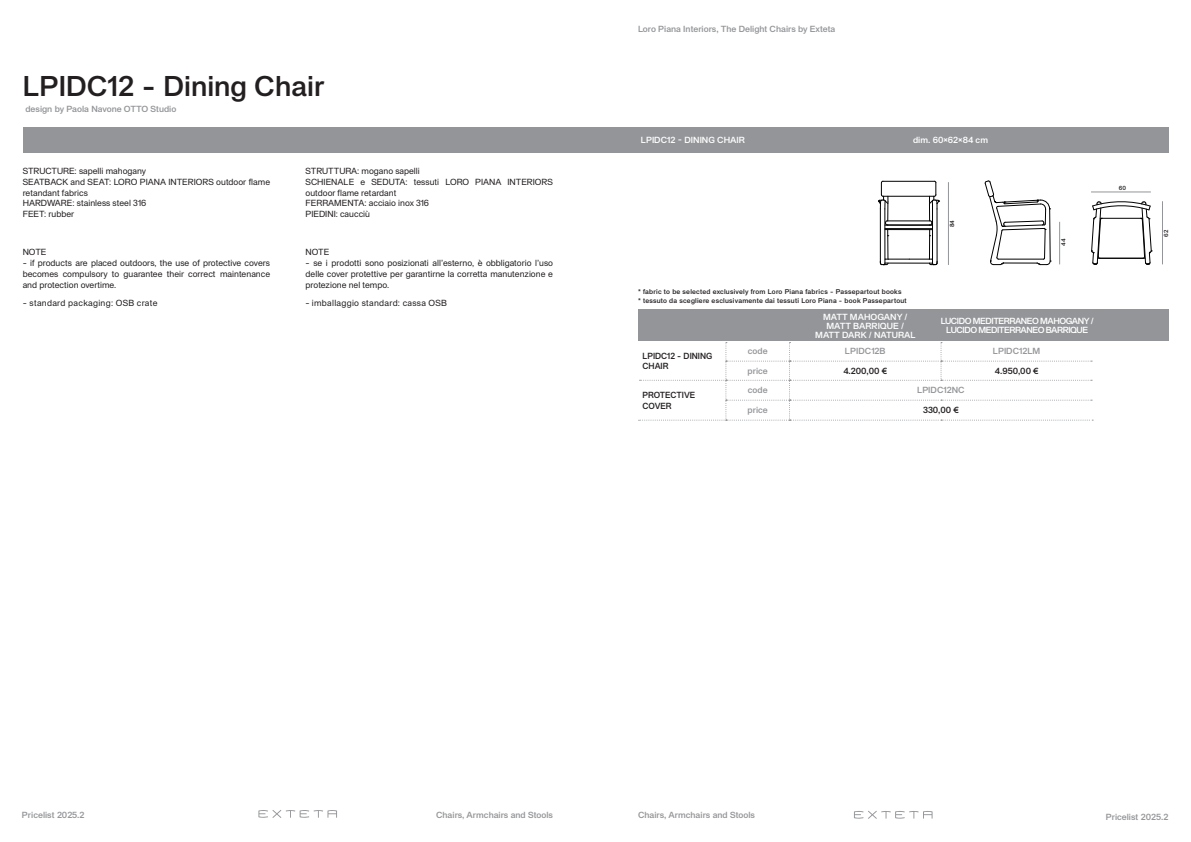
<style>
.page{position:relative;width:1191px;height:842px;background:#fff}
.page>*{position:absolute;margin:0;border:0;box-sizing:border-box;transform-origin:0 0}
.t1{font:500 29px "Syndicat Grotesk";color:#231f20}
.t2{font:500 10px "Theinhardt";letter-spacing:.03em;color:#fff}
.t3{font:9px/10.8px "Syndicat Grotesk";color:#231f20}
.t4{font:500 9px "Syndicat Grotesk";color:#939598}
.t5{font:500 9px "Syndicat Grotesk";color:#fff}
.t6{font:9px "Syndicat Grotesk";letter-spacing:.03em;color:#231f20}
.t7{font:500 9px "Syndicat Grotesk";letter-spacing:-.05em;color:#fff}
.t8{font:500 9px/10.8px "Syndicat Grotesk";color:#231f20;scale:.94 1}
.t9{font:500 9px "Syndicat Grotesk";color:#231f20}
.t10{font:500 7px "Syndicat Grotesk";letter-spacing:.03em;color:#231f20}
.t11{font:500 6px "Syndicat Grotesk";color:#231f20}
</style>
<div class="page">
<svg style="left:854px;top:811px;width:78px;height:8px"></svg>
<svg style="left:258px;top:810px;width:79px;height:8px"></svg>
<div style="left:23px;top:127px;width:1145px;height:26px;background:#939598"></div>
<div style="left:638px;top:309px;width:530px;height:32px;background:#939598"></div>
<svg style="left:638px;top:342px;width:455px;height:79px"></svg>
<hr style="left:1162px;top:201px;width:1px;height:63px;background:#939598">
<hr style="left:948px;top:182px;width:1px;height:83px;background:#939598">
<hr style="left:1059px;top:222px;width:1px;height:42px;background:#939598">
<hr style="left:1091px;top:192px;width:59px;height:1px;background:#939598">
<svg style="left:1091px;top:201px;width:62px;height:64px"></svg>
<svg style="left:878px;top:180px;width:62px;height:86px"></svg>
<svg style="left:984px;top:180px;width:68px;height:86px"></svg>
<p class="t1" style="left:23px;top:70px;width:303px">LPIDC12 - Dining Chair</p>
<p class="t4" style="left:25px;top:104px;width:152px">design by Paola Navone OTTO Studio</p>
<p class="t3" style="left:23px;top:166px;width:125px">STRUCTURE: sapelli mahogany</p>
<p class="t3" style="left:23px;top:177px;width:249px">SEATBACK and SEAT: LORO PIANA INTERIORS outdoor flame retandant fabrics</p>
<p class="t3" style="left:23px;top:198px;width:125px">HARDWARE: stainless steel 316</p>
<p class="t3" style="left:23px;top:209px;width:53px">FEET: rubber</p>
<p class="t3" style="left:23px;top:247px;width:25px">NOTE</p>
<p class="t3" style="left:23px;top:258px;width:249px;text-align:justify">- if products are placed outdoors, the use of protective covers becomes compulsory to guarantee their correct maintenance and protection overtime.</p>
<p class="t3" style="left:305px;top:166px;width:116px">STRUTTURA: mogano sapelli</p>
<p class="t3" style="left:305px;top:177px;width:249px">SCHIENALE e SEDUTA: tessuti LORO PIANA INTERIORS outdoor flame retardant</p>
<p class="t3" style="left:305px;top:198px;width:125px">FERRAMENTA: acciaio inox 316</p>
<p class="t3" style="left:305px;top:209px;width:66px">PIEDINI: caucciù</p>
<p class="t3" style="left:305px;top:247px;width:25px">NOTE</p>
<p class="t3" style="left:305px;top:258px;width:249px;text-align:justify">- se i prodotti sono posizionati all’esterno, è obbligatorio l’uso delle cover protettive per garantirne la corretta manutenzione e protezione nel tempo.</p>
<p class="t6" style="left:23px;top:297px;width:136px">- standard packaging: OSB crate</p>
<p class="t6" style="left:305px;top:297px;width:143px">- imballaggio standard: cassa OSB</p>
<p class="t4" style="left:638px;top:24px;width:199px">Loro Piana Interiors, The Delight Chairs by Exteta</p>
<p class="t5" style="left:641px;top:135px;width:105px">LPIDC12 - DINING CHAIR</p>
<p class="t5" style="left:913px;top:135px;width:76px">dim. 60×62×84 cm</p>
<p class="t10" style="left:638px;top:288px;width:265px">* fabric to be selected exclusively from Loro Piana fabrics - Passepartout books</p>
<p class="t10" style="left:638px;top:296px;width:270px">* tessuto da scegliere esclusivamente dai tessuti Loro Piana - book Passepartout</p>
<p class="t5" style="left:823px;top:311px;width:86px">MATT MAHOGANY /</p>
<p class="t5" style="left:826px;top:320px;width:79px">MATT BARRIQUE /</p>
<p class="t5" style="left:815px;top:329px;width:102px">MATT DARK / NATURAL</p>
<p class="t11" style="left:949px;top:227px;width:9px;rotate:-90deg">84</p>
<p class="t11" style="left:1060px;top:246px;width:9px;rotate:-90deg">44</p>
<p class="t7" style="left:940px;top:316px;width:154px">LUCIDO MEDITERRANEO MAHOGANY /</p>
<p class="t7" style="left:946px;top:325px;width:143px">LUCIDO MEDITERRANEO BARRIQUE</p>
<p class="t2" style="left:954px;top:316px;width:61px">price_prezzo</p>
<p class="t8" style="left:642px;top:350px;width:76px">LPIDC12 - DINING<br>CHAIR</p>
<p class="t8" style="left:642px;top:390px;width:58px">PROTECTIVE</p>
<p class="t8" style="left:642px;top:401px;width:32px">COVER</p>
<p class="t4" style="left:748px;top:346px;width:21px">code</p>
<p class="t4" style="left:845px;top:346px;width:42px">LPIDC12B</p>
<p class="t4" style="left:992px;top:346px;width:49px">LPIDC12LM</p>
<p class="t4" style="left:747px;top:366px;width:22px">price</p>
<p class="t9" style="left:843px;top:366px;width:45px">4.200,00 €</p>
<p class="t9" style="left:994px;top:366px;width:45px">4.950,00 €</p>
<p class="t4" style="left:747px;top:405px;width:22px">price</p>
<p class="t9" style="left:923px;top:405px;width:37px">330,00 €</p>
<p class="t4" style="left:748px;top:385px;width:21px">code</p>
<p class="t4" style="left:917px;top:385px;width:49px">LPIDC12NC</p>
<p class="t11" style="left:1118px;top:185px;width:9px">60</p>
<p class="t11" style="left:1162px;top:236px;width:8px;rotate:-90deg">62</p>
<p class="t4" style="left:436px;top:810px;width:118px">Chairs, Armchairs and Stools</p>
<p class="t4" style="left:638px;top:810px;width:118px">Chairs, Armchairs and Stools</p>
<p class="t4" style="left:22px;top:810px;width:64px">Pricelist 2025.2</p>
<p class="t4" style="left:1105px;top:811px;width:64px">Pricelist 2025.2</p>
</div>
